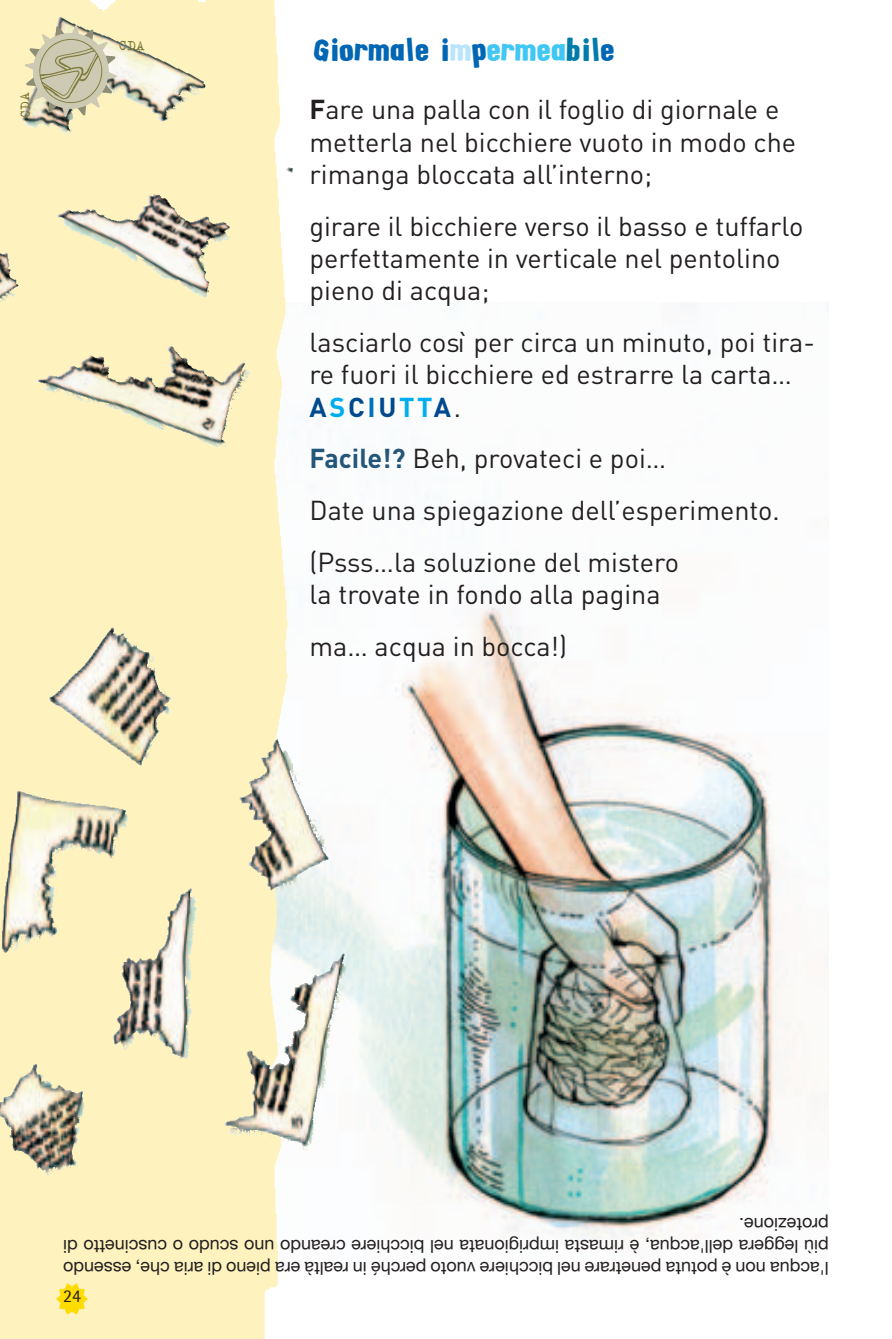
<style>
.page{position:relative;width:892px;height:1339px;background:#fff}
.page>*{position:absolute;margin:0;border:0;box-sizing:border-box;transform-origin:0 0}
.t1{font:29.25px "Alpha Fridge Magnets";letter-spacing:.015em;color:#0166b3;scale:.93 1}
.t2{font:27px/32.4px "DIN";color:#231f20}
.t3{font:18px/21.6px "Helvetica Neue";color:#231f20;text-align:justify}
.t4{font:18px "Rotis Semi Sans";color:#231f20}
.t5{font:15.75px "Trixie";color:#7f7b3d}
.s1{color:#b9e5fa}
.s2{color:#40c7f4}
.s3{color:#007caa}
.s4{font-weight:700}
.s5{font-weight:700;color:#01498e}
.s6{font-weight:700;color:#00aeef}
.s7{font-weight:700;color:#0072bc}
.s8{font-weight:700;color:#235678}
</style>
<div class="page">
<img style="left:287px;top:302px;width:542px;height:937px">
<svg style="left:0;top:0;width:287px;height:1338px;background:#f4eabc"></svg>
<img style="left:117px;top:20px;width:61px;height:113px">
<svg style="left:56px;top:1282px;width:32px;height:32px"></svg>
<img style="left:225px;top:965px;width:125px;height:182px">
<svg style="left:20px;top:0;width:97px;height:150px;background:#ded7b0"></svg>
<p class="t5" style="left:118px;top:35px;width:27px">CDA</p>
<p class="t1" style="left:315px;top:29px;width:324px">Giormale i<span class="s1">m</span>p<span class="s2">ermea</span><span class="s3">bil</span>e</p>
<p class="t2" style="left:309px;top:93px;width:488px"><span class="s4">F</span>are una palla con il foglio di giornale e metterla nel bicchiere vuoto in modo che rimanga bloccata all’interno;</p>
<p class="t2" style="left:309px;top:209px;width:495px">girare il bicchiere verso il basso e tuffarlo perfettamente in verticale nel pentolino pieno di acqua;</p>
<p class="t2" style="left:309px;top:325px;width:507px">lasciarlo così per circa un minuto, poi tira&shy;re fuori il bicchiere ed estrarre la carta…<br><span class="s5">A</span><span class="s6">S</span><span class="s5">C</span><span class="s7">I</span><span class="s5">U</span><span class="s6">TT</span><span class="s5">A</span>.</p>
<p class="t2" style="left:309px;top:432px;width:472px;line-height:51.5px"><span class="s8">Facile!?</span> Beh, provateci e poi…<br>Date una spiegazione dell’esperimento. (Psss…la soluzione del mistero</p>
<p class="t2" style="left:309px;top:568px;width:353px;line-height:51.5px">la trovate in fondo alla pagina ma… acqua in bocca!)</p>
<p class="t3" style="left:829px;top:1278px;width:767px;rotate:-180deg">l'acqua non è potuta penetrare nel bicchiere vuoto perché in realtà era pieno di aria che, essendo più leggera dell'acqua, è rimasta imprigionata nel bicchiere creando uno scudo o cuscinetto di protezione.</p>
<p class="t4" style="left:63px;top:1285px;width:20px">24</p>
</div>
